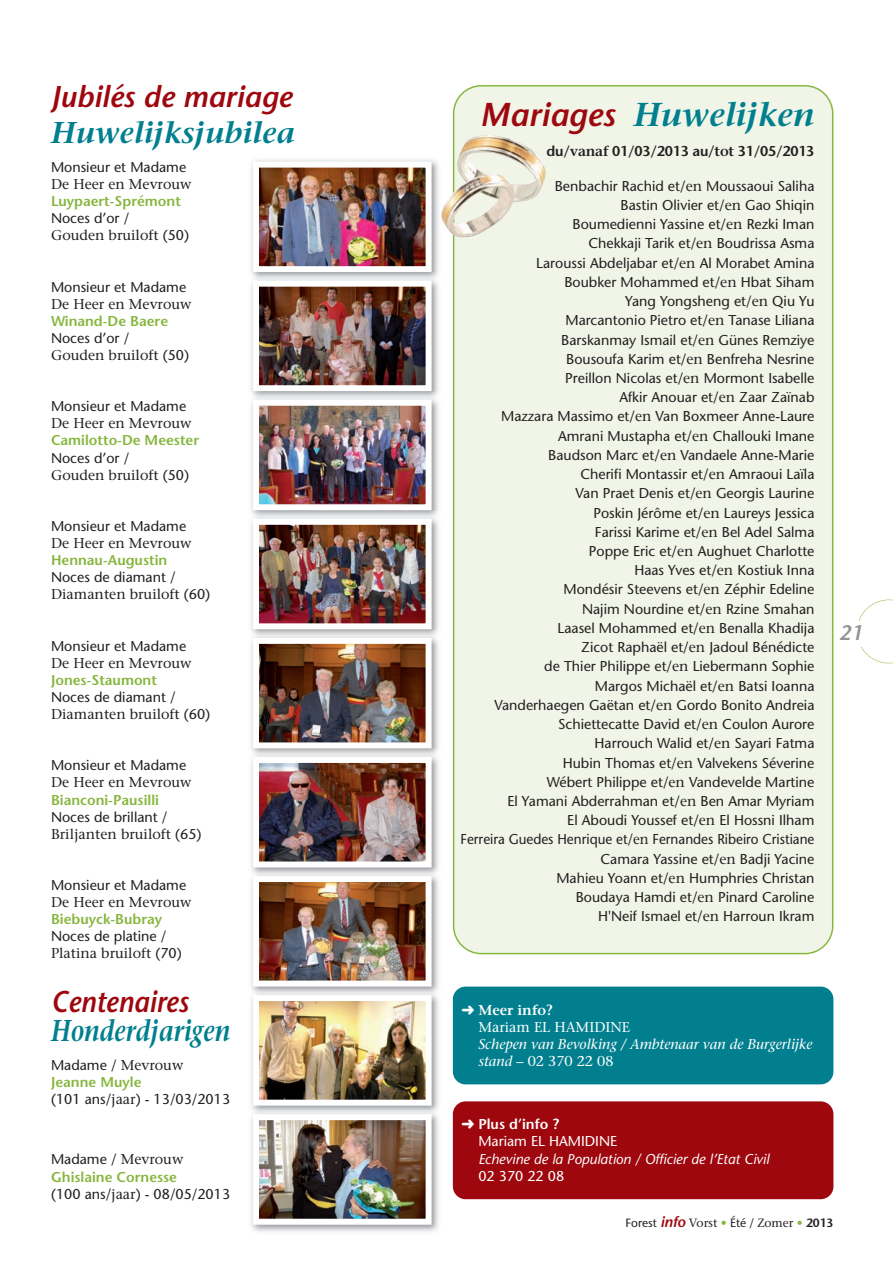
<style>
.page{position:relative;width:893px;height:1263px;background:#fff}
.page>*{position:absolute;margin:0;border:0;box-sizing:border-box;transform-origin:0 0}
.t1{font:italic 600 33px "Stone Serif Std";color:#017f8e}
.t2{font:italic 600 30px "Stone Sans Std";color:#9d070d}
.t3{font:italic 600 30px "Stone Serif Std";color:#017f8e}
.t4{font:italic 600 30px "Stone Serif Std";color:#017f8e;scale:.8 1}
.t5{font:italic 600 30px "Stone Sans Std";color:#9d070d;scale:.9 1}
.t6{font:italic 600 21px "Stone Sans Std";color:#939598}
.t7{font:500 14.25px/19.2px "Stone Sans Std";color:#231f20}
.t8{font:500 14.25px "Stone Serif Std";color:#231f20}
.t9{font:600 14.25px "Stone Sans Std";color:#87b63f}
.t10{font:italic 500 14.25px/17.1px "Stone Serif Std";color:#fff}
.t11{font:italic 500 14.25px "Stone Sans Std";color:#fff}
.t12{font:500 14.25px/17.1px "Stone Sans Std";color:#fff}
.t13{font:600 14.25px "Stone Sans Std";letter-spacing:-.015em;color:#231f20}
.t14{font:500 14.25px/17.1px "Stone Serif Std";color:#fff}
.t15{font:500 12px "Stone Sans Std";color:#231f20}
.s1{font-family:"Stone Sans Std"}
.s2{font-family:"Stone Serif Std"}
.s3{font-weight:600;color:#87b63f}
.s4{font-family:"Stone Sans Std";color:#9d070d}
.s5{font-weight:600}
.s6{font-family:"Stone Sans Std";font-style:normal}
.s7{font-style:normal}
.s8{font-weight:600;font-style:italic;font-size:15px;color:#9d070d}
.s9{font-family:"Stone Serif Std";color:#87b63f}
</style>
<div class="page">
<svg style="left:858px;top:600px;width:35px;height:63px"></svg>
<div style="left:833px;top:621px;width:30px;height:25px;background:#fff"></div>
<div style="left:453px;top:85px;width:380px;height:869px;background:#f0f5e8"></div>
<div style="left:453px;top:1101px;width:380px;height:98px;background:#9d070d;border-radius:13px"></div>
<div style="left:453px;top:986px;width:380px;height:98px;background:#017f8e;border-radius:13px"></div>
<img style="left:251px;top:159px;width:194px;height:1073px">
<img style="left:260px;top:169px;width:165px;height:96px">
<div style="left:253px;top:162px;width:179px;height:110px;border:6px solid #fff"></div>
<img style="left:260px;top:288px;width:165px;height:96px">
<div style="left:253px;top:281px;width:179px;height:110px;border:6px solid #fff"></div>
<img style="left:260px;top:407px;width:165px;height:96px">
<div style="left:253px;top:400px;width:179px;height:110px;border:6px solid #fff"></div>
<img style="left:260px;top:526px;width:165px;height:96px">
<div style="left:253px;top:519px;width:179px;height:110px;border:6px solid #fff"></div>
<img style="left:260px;top:645px;width:165px;height:96px">
<div style="left:253px;top:638px;width:179px;height:110px;border:6px solid #fff"></div>
<img style="left:260px;top:764px;width:165px;height:96px">
<div style="left:253px;top:757px;width:179px;height:110px;border:6px solid #fff"></div>
<img style="left:260px;top:883px;width:165px;height:96px">
<div style="left:253px;top:876px;width:179px;height:110px;border:6px solid #fff"></div>
<img style="left:260px;top:1002px;width:165px;height:97px">
<div style="left:253px;top:995px;width:179px;height:111px;border:6px solid #fff"></div>
<img style="left:260px;top:1121px;width:165px;height:97px">
<div style="left:253px;top:1114px;width:179px;height:111px;border:6px solid #fff"></div>
<img style="left:498px;top:136px;width:36px;height:15px">
<h2 class="t2" style="left:51px;top:85px;width:243px">Jubilés de mariage</h2>
<h2 class="t3" style="left:51px;top:121px;width:246px">Huwelijksjubilea</h2>
<p class="t7" style="left:51px;top:159px;width:137px">monsieur et madame</p>
<p class="t8" style="left:51px;top:178px;width:142px">de Heer en mevrouw</p>
<p class="t9" style="left:51px;top:195px;width:131px">Luypaert-Sprémont</p>
<p class="t7" style="left:51px;top:210px;width:80px">noces d’or /</p>
<p class="t8" style="left:51px;top:230px;width:140px">Gouden bruiloft <span class="s1">(50)</span></p>
<p class="t7" style="left:51px;top:278px;width:137px">monsieur et madame</p>
<p class="t8" style="left:51px;top:298px;width:142px">de Heer en mevrouw</p>
<p class="t9" style="left:51px;top:315px;width:119px">Winand-De Baere</p>
<p class="t7" style="left:51px;top:330px;width:80px">noces d’or /</p>
<p class="t8" style="left:51px;top:349px;width:140px">Gouden bruiloft <span class="s1">(50)</span></p>
<p class="t7" style="left:51px;top:398px;width:137px">monsieur et madame</p>
<p class="t8" style="left:51px;top:418px;width:142px">de Heer en mevrouw</p>
<p class="t9" style="left:51px;top:435px;width:150px">Camilotto-De Meester</p>
<p class="t7" style="left:51px;top:449px;width:80px">noces d’or /</p>
<p class="t8" style="left:51px;top:469px;width:140px">Gouden bruiloft <span class="s1">(50)</span></p>
<p class="t7" style="left:51px;top:518px;width:137px">monsieur et madame</p>
<p class="t8" style="left:51px;top:537px;width:142px">de Heer en mevrouw</p>
<p class="t9" style="left:51px;top:555px;width:118px">Hennau-Augustin</p>
<p class="t7" style="left:51px;top:569px;width:126px">noces de diamant /</p>
<p class="t8" style="left:51px;top:589px;width:161px">diamanten bruiloft <span class="s1">(60)</span></p>
<p class="t7" style="left:51px;top:638px;width:137px">monsieur et madame</p>
<p class="t8" style="left:51px;top:657px;width:142px">de Heer en mevrouw</p>
<p class="t9" style="left:51px;top:674px;width:107px">Jones-Staumont</p>
<p class="t7" style="left:51px;top:689px;width:126px">noces de diamant /</p>
<p class="t8" style="left:51px;top:708px;width:161px">diamanten bruiloft <span class="s1">(60)</span></p>
<p class="t7" style="left:51px;top:757px;width:137px">monsieur et madame</p>
<p class="t8" style="left:51px;top:777px;width:142px">de Heer en mevrouw</p>
<p class="t9" style="left:51px;top:794px;width:109px">Bianconi-Pausilli</p>
<p class="t7" style="left:51px;top:809px;width:118px">noces de brillant /</p>
<p class="t8" style="left:51px;top:828px;width:152px">Briljanten bruiloft <span class="s1">(65)</span></p>
<p class="t7" style="left:51px;top:877px;width:137px">monsieur et madame</p>
<p class="t8" style="left:51px;top:897px;width:142px">de Heer en mevrouw</p>
<p class="t9" style="left:51px;top:914px;width:113px">Biebuyck-Bubray</p>
<p class="t7" style="left:51px;top:928px;width:117px">noces de platine /</p>
<p class="t8" style="left:51px;top:948px;width:132px">Platina bruiloft <span class="s1">(70)</span></p>
<h2 class="t5" style="left:51px;top:990px;width:154px">Centenaires</h2>
<h2 class="t4" style="left:51px;top:1019px;width:226px">Honderdjarigen</h2>
<p class="t7" style="left:51px;top:1058px;width:181px;line-height:17.1px">madame / <span class="s2">mevrouw<br></span><span class="s3">Jeanne Muyle<br></span>(101 ans/<span class="s2">jaar</span>) - 13/03/2013</p>
<p class="t7" style="left:51px;top:1152px;width:181px;line-height:17.1px">madame / <span class="s2">mevrouw<br></span><span class="s3">Ghislaine Cornesse<br></span>(100 ans/<span class="s2">jaar</span>) - 08/05/2013</p>
<h1 class="t1" style="left:480px;top:102px;width:336px"><span class="s4">Mariages</span> Huwelijken</h1>
<p class="t13" style="left:546px;top:146px;width:269px">du/<span class="s2">vanaf</span> 01/03/2013 au/<span class="s2">tot</span> 31/05/2013</p>
<p class="t7" style="left:460px;top:178px;width:355px;text-align:right">Benbachir rachid et/<span class="s2">en</span> moussaoui saliha<br>Bastin olivier et/<span class="s2">en</span> gao shiqin<br>Boumedienni Yassine et/<span class="s2">en</span> rezki iman<br>Chekkaji tarik et/<span class="s2">en</span> Boudrissa asma<br>laroussi abdeljabar et/<span class="s2">en</span> al morabet amina<br>Boubker mohammed et/<span class="s2">en</span> Hbat siham<br>Yang Yongsheng et/<span class="s2">en</span> qiu Yu<br>marcantonio Pietro et/<span class="s2">en</span> tanase liliana<br>Barskanmay ismail et/<span class="s2">en</span> günes remziye<br>Bousoufa Karim et/<span class="s2">en</span> Benfreha nesrine<br>Preillon nicolas et/<span class="s2">en</span> mormont isabelle<br>afkir anouar et/<span class="s2">en</span> Zaar Zaïnab<br>mazzara massimo et/<span class="s2">en</span> Van Boxmeer anne-laure amrani mustapha et/<span class="s2">en</span> Challouki imane<br>Baudson marc et/<span class="s2">en</span> Vandaele anne-marie<br>Cherifi montassir et/<span class="s2">en</span> amraoui laïla<br>Van Praet denis et/<span class="s2">en</span> georgis laurine<br>Poskin Jérôme et/<span class="s2">en</span> laureys Jessica<br>Farissi Karime et/<span class="s2">en</span> Bel adel salma<br>Poppe eric et/<span class="s2">en</span> aughuet Charlotte<br>Haas Yves et/<span class="s2">en</span> Kostiuk inna<br>mondésir steevens et/<span class="s2">en</span> Zéphir edeline<br>najim nourdine et/<span class="s2">en</span> rzine smahan<br>laasel mohammed et/<span class="s2">en</span> Benalla Khadija<br>Zicot raphaël et/<span class="s2">en</span> Jadoul Bénédicte<br>de thier Philippe et/<span class="s2">en</span> liebermann sophie<br>margos michaël et/<span class="s2">en</span> Batsi ioanna<br>Vanderhaegen gaëtan et/<span class="s2">en</span> gordo Bonito andreia schiettecatte david et/<span class="s2">en</span> Coulon aurore<br>Harrouch Walid et/<span class="s2">en</span> sayari Fatma<br>Hubin thomas et/<span class="s2">en</span> Valvekens séverine<br>Wébert Philippe et/<span class="s2">en</span> Vandevelde martine<br>el Yamani abderrahman et/<span class="s2">en</span> Ben amar myriam<br>el aboudi Youssef et/<span class="s2">en</span> el Hossni ilham<br>Ferreira guedes Henrique et/<span class="s2">en</span> Fernandes ribeiro Cristiane Camara Yassine et/<span class="s2">en</span> Badji Yacine<br>mahieu Yoann et/<span class="s2">en</span> Humphries Christan<br>Boudaya Hamdi et/<span class="s2">en</span> Pinard Caroline<br>H'neif ismael et/<span class="s2">en</span> Harroun ikram</p>
<h3 class="t6" style="left:839px;top:625px;width:26px">21</h3>
<p class="t14" style="left:478px;top:1002px;width:153px;text-indent:-17px">➜ <span class="s5">Meer info?<br></span>mariam el Hamidine</p>
<p class="t10" style="left:478px;top:1037px;width:336px">Schepen van Bevolking / Ambtenaar van de Burgerlijke stand <span class="s6">–</span> <span class="s7">02 370 22 08</span></p>
<p class="t12" style="left:478px;top:1117px;width:140px;text-indent:-17px">➜ <span class="s5">Plus d’info ?<br></span>mariam el Hamidine</p>
<p class="t11" style="left:478px;top:1153px;width:292px">Echevine de la Population / Officier de l’Etat Civil</p>
<p class="t12" style="left:478px;top:1168px;width:87px">02 370 22 08</p>
<p class="t15" style="left:626px;top:1218px;width:209px">Forest <span class="s8">info</span> <span class="s2">vorst</span> <span class="s9">•</span> été / <span class="s2">Zomer</span> <span class="s9">•</span> <span class="s5">2013</span></p>
</div>
